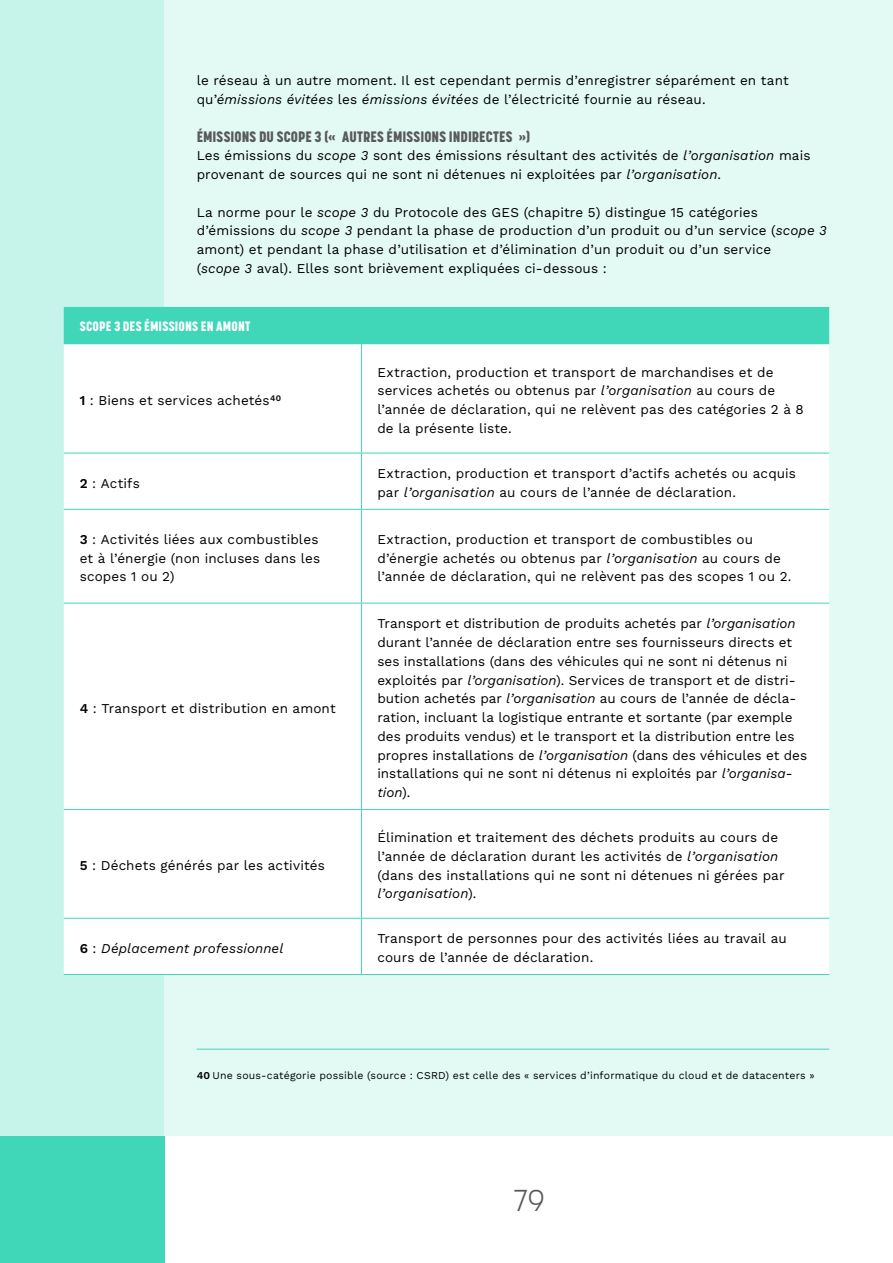
<style>
.page{position:relative;width:893px;height:1263px;background:#fff}
.page>*{position:absolute;margin:0;border:0;box-sizing:border-box;transform-origin:0 0}
.t1{font:300 30px "Korolev";color:#58595b}
.t2{font:800 15px "Korolev Condensed";letter-spacing:.005em;color:#58595b}
.t3{font:13.5px/18.8px "Work Sans";letter-spacing:.01em;color:#000}
.t4{font:italic 13.5px "Work Sans";letter-spacing:.01em;color:#000}
.t5{font:800 13.5px "Korolev Condensed";letter-spacing:.01em;color:#fff}
.t6{font:10.5px "Work Sans";letter-spacing:.02em;color:#000}
.s1{font-style:italic}
.s2{font-weight:600}
.s3{font-weight:600;font-style:normal}
.s4{font-style:normal}
</style>
<div class="page">
<div style="left:0;top:1135px;width:165px;height:128px;background:#40d6b8"></div>
<div style="left:0;top:0;width:165px;height:1135px;background:#c6f3ea"></div>
<div style="left:165px;top:0;width:728px;height:1135px;background:#e2f9f4"></div>
<div style="left:64px;top:307px;width:765px;height:37px;background:#40d6b8"></div>
<div style="left:64px;top:344px;width:765px;height:630px;background:#fff"></div>
<hr style="left:361px;top:344px;width:1px;height:109px;background:#40d6b8">
<hr style="left:64px;top:453px;width:297px;height:1px;background:#40d6b8">
<hr style="left:361px;top:453px;width:468px;height:1px;background:#40d6b8">
<hr style="left:361px;top:453px;width:1px;height:56px;background:#40d6b8">
<hr style="left:64px;top:509px;width:297px;height:1px;background:#40d6b8">
<hr style="left:361px;top:509px;width:468px;height:1px;background:#40d6b8">
<hr style="left:361px;top:510px;width:1px;height:93px;background:#40d6b8">
<hr style="left:64px;top:603px;width:297px;height:1px;background:#40d6b8">
<hr style="left:361px;top:603px;width:468px;height:1px;background:#40d6b8">
<hr style="left:361px;top:603px;width:1px;height:206px;background:#40d6b8">
<hr style="left:64px;top:809px;width:297px;height:1px;background:#40d6b8">
<hr style="left:361px;top:809px;width:468px;height:1px;background:#40d6b8">
<hr style="left:361px;top:810px;width:1px;height:108px;background:#40d6b8">
<hr style="left:64px;top:918px;width:297px;height:1px;background:#40d6b8">
<hr style="left:361px;top:918px;width:468px;height:1px;background:#40d6b8">
<hr style="left:361px;top:918px;width:1px;height:56px;background:#40d6b8">
<hr style="left:64px;top:974px;width:297px;height:1px;background:#40d6b8">
<hr style="left:361px;top:974px;width:468px;height:1px;background:#40d6b8">
<hr style="left:197px;top:1049px;width:632px;height:1px;background:#40d6b8">
<p class="t3" style="left:197px;top:71px;width:594px">le réseau à un autre moment. Il est cependant permis d’enregistrer séparément en tant qu’<span class="s1">émissions évitées</span> les <span class="s1">émissions évitées</span> de l’électricité fournie au réseau.</p>
<p class="t2" style="left:197px;top:127px;width:335px">ÉMISSIONS DU SCOPE 3 (« AUTRES ÉMISSIONS INDIRECTES »)</p>
<p class="t3" style="left:197px;top:146px;width:615px">Les émissions du <span class="s1">scope 3</span> sont des émissions résultant des activités de <span class="s1">l’organisation</span> mais provenant de sources qui ne sont ni détenues ni exploitées par <span class="s1">l’organisation</span>.</p>
<p class="t3" style="left:197px;top:202px;width:632px">La norme pour le <span class="s1">scope 3</span> du Protocole des GES (chapitre 5) distingue 15 catégories d’émissions du <span class="s1">scope 3</span> pendant la phase de production d’un produit ou d’un service (<span class="s1">scope 3 </span>amont) et pendant la phase d’utilisation et d’élimination d’un produit ou d’un service<br>(<span class="s1">scope 3</span> aval). Elles sont brièvement expliquées ci-dessous :</p>
<p class="t5" style="left:80px;top:318px;width:172px">SCOPE 3 DES ÉMISSIONS EN AMONT</p>
<p class="t3" style="left:80px;top:390px;width:203px"><span class="s2">1</span> : Biens et services achetés<sup>40</sup></p>
<p class="t3" style="left:377px;top:362px;width:428px">Extraction, production et transport de marchandises et de services achetés ou obtenus par <span class="s1">l’organisation</span> au cours de l’année de déclaration, qui ne relèvent pas des catégories 2 à 8 de la présente liste.</p>
<p class="t3" style="left:80px;top:473px;width:62px"><span class="s2">2</span> : Actifs</p>
<p class="t3" style="left:377px;top:464px;width:420px">Extraction, production et transport d’actifs achetés ou acquis par <span class="s1">l’organisation</span> au cours de l’année de déclaration.</p>
<p class="t3" style="left:80px;top:529px;width:242px"><span class="s2">3</span> : Activités liées aux combustibles et à l’énergie (non incluses dans les scopes 1 ou 2)</p>
<p class="t3" style="left:377px;top:529px;width:416px">Extraction, production et transport de combustibles ou d’énergie achetés ou obtenus par <span class="s1">l’organisation</span> au cours de l’année de déclaration, qui ne relèvent pas des scopes 1 ou 2.</p>
<p class="t3" style="left:80px;top:698px;width:257px"><span class="s2">4</span> : Transport et distribution en amont</p>
<p class="t3" style="left:80px;top:856px;width:247px"><span class="s2">5</span> : Déchets générés par les activités</p>
<p class="t3" style="left:377px;top:614px;width:431px">Transport et distribution de produits achetés par <span class="s1">l’organisation </span>durant l’année de déclaration entre ses fournisseurs directs et ses installations (dans des véhicules qui ne sont ni détenus ni exploités par <span class="s1">l’organisation</span>). Services de transport et de distri&shy;bution achetés par <span class="s1">l’organisation</span> au cours de l’année de décla&shy;ration, incluant la logistique entrante et sortante (par exemple des produits vendus) et le transport et la distribution entre les propres installations de <span class="s1">l’organisation</span> (dans des véhicules et des installations qui ne sont ni détenus ni exploités par <span class="s1">l’organisa&shy;tion</span>).</p>
<p class="t3" style="left:377px;top:827px;width:409px">Élimination et traitement des déchets produits au cours de l’année de déclaration durant les activités de <span class="s1">l’organisation </span>(dans des installations qui ne sont ni détenues ni gérées par <span class="s1">l’organisation</span>).</p>
<p class="t4" style="left:80px;top:938px;width:205px"><span class="s3">6</span> <span class="s4">:</span> Déplacement professionnel</p>
<p class="t3" style="left:377px;top:929px;width:411px">Transport de personnes pour des activités liées au travail au cours de l’année de déclaration.</p>
<p class="t6" style="left:197px;top:1067px;width:619px"><span class="s2">40</span> Une sous-catégorie possible (source : CSRD) est celle des « services d’informatique du cloud et de datacenters »</p>
<h1 class="t1" style="left:513px;top:1181px;width:33px">79</h1>
</div>
